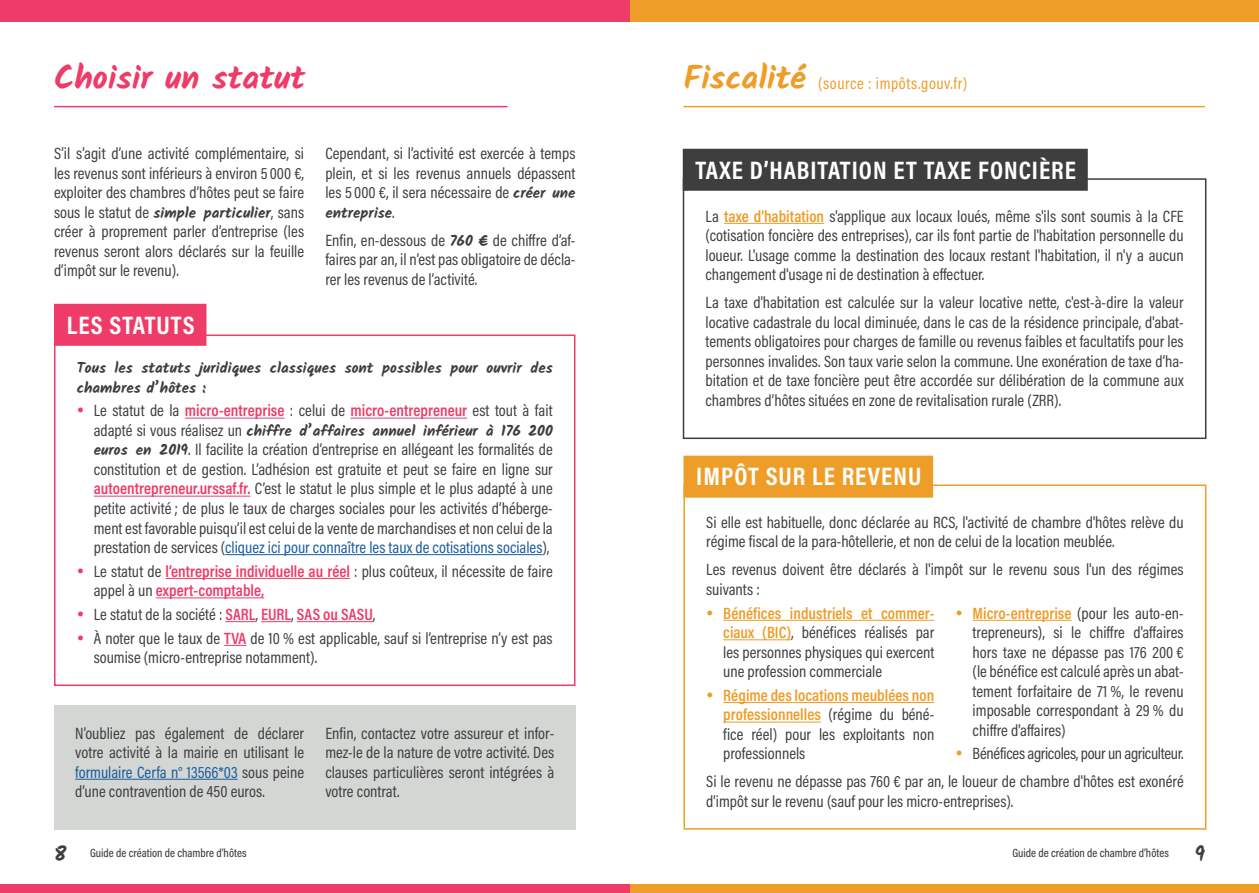
<style>
.page{position:relative;width:1259px;height:893px;background:#fff}
.page>*{position:absolute;margin:0;border:0;box-sizing:border-box;transform-origin:0 0}
.Titre_Rose{font:700 33px "Kalam";color:#ef3b67}
.t1{font:700 25.5px "Acumin Pro Cond";letter-spacing:.04em;color:#fff}
.LABEUR{font:16.5px/19.5px "Acumin Pro Cond";color:#3e3e3f;text-align:justify}
.t2{font:600 16.5px "Acumin Pro Cond";color:#ef3b67}
.LABEUR-2{font:16.5px "Acumin Pro Cond";letter-spacing:-.02em;color:#3e3e3f}
.Titre_Orange{font:16.5px "Acumin Pro Cond";letter-spacing:.035em;color:#ee9d28}
.LABEUR-3{font:700 15px/19.5px "Kalam";color:#3e3e3f}
.t3{font:500 12px "Acumin Pro Cond";color:#3e3e3f}
.s1{font-family:"Kalam";font-weight:700;font-size:15px}
.s2{font-family:"Acumin Pro Cond";font-weight:400;font-size:16.5px}
.s3{font-weight:400;color:#3e3e3f}
.s4{font-weight:600;color:#ef3b67}
.s5{color:#175d9e}
.s6{font-family:"Kalam";font-weight:700;font-size:33px}
.s7{font-weight:600;color:#ee9d28}
.s8{font-family:"Kalam";font-weight:700;font-size:21px}
</style>
<div class="page">
<hr style="left:185px;top:418px;width:99px;height:1px;background:#ef3b67">
<hr style="left:350px;top:418px;width:117px;height:1px;background:#ef3b67">
<hr style="left:94px;top:496px;width:156px;height:1px;background:#ef3b67">
<hr style="left:225px;top:554px;width:317px;height:1px;background:#175d9e">
<hr style="left:166px;top:578px;width:184px;height:1px;background:#ef3b67">
<hr style="left:156px;top:597px;width:108px;height:1px;background:#ef3b67">
<hr style="left:225px;top:621px;width:30px;height:1px;background:#ef3b67">
<hr style="left:261px;top:621px;width:30px;height:1px;background:#ef3b67">
<hr style="left:297px;top:621px;width:76px;height:1px;background:#ef3b67">
<svg style="left:224px;top:645px;width:22px;height:1px"></svg>
<div style="left:54px;top:334px;width:521px;height:352px;border:2px solid #ef3b67"></div>
<div style="left:54px;top:705px;width:521px;height:124px;background:#d4d6d4"></div>
<hr style="left:75px;top:779px;width:163px;height:1px;background:#175d9e">
<hr style="left:54px;top:106px;width:453px;height:1px;background:#ef3b67">
<div style="left:54px;top:304px;width:152px;height:42px;background:#ef3b67"></div>
<hr style="left:683px;top:106px;width:522px;height:1px;background:#ee9d28">
<hr style="left:724px;top:223px;width:100px;height:1px;background:#ee9d28">
<div style="left:683px;top:178px;width:523px;height:261px;border:2px solid #3e3e3f"></div>
<div style="left:683px;top:149px;width:404px;height:42px;background:#3e3e3f"></div>
<hr style="left:723px;top:620px;width:211px;height:1px;background:#ee9d28">
<hr style="left:723px;top:639px;width:68px;height:1px;background:#ee9d28">
<hr style="left:723px;top:702px;width:211px;height:1px;background:#ee9d28">
<hr style="left:723px;top:722px;width:98px;height:1px;background:#ee9d28">
<hr style="left:972px;top:620px;width:99px;height:1px;background:#ee9d28">
<div style="left:683px;top:484px;width:523px;height:346px;border:2px solid #ee9d28"></div>
<div style="left:683px;top:456px;width:250px;height:42px;background:#ee9d28"></div>
<div style="left:629px;top:0;width:630px;height:21px;background:#ee9d28"></div>
<div style="left:0;top:0;width:629px;height:21px;background:#ef3b67"></div>
<div style="left:629px;top:884px;width:630px;height:9px;background:#ee9d28"></div>
<div style="left:0;top:884px;width:629px;height:9px;background:#ef3b67"></div>
<p class="Titre_Rose" style="left:54px;top:58px;width:253px">Choisir un statut</p>
<p class="LABEUR" style="left:54px;top:143px;width:252px">S’il s’agit d’une activité complémentaire, si les revenus sont inférieurs à environ 5 000 €, exploiter des chambres d’hôtes peut se faire sous le statut de <span class="s1">simple particulier</span>, sans créer à proprement parler d’entreprise (les revenus seront alors déclarés sur la feuille d’impôt sur le revenu).</p>
<p class="LABEUR" style="left:325px;top:143px;width:252px">Cependant, si l’activité est exercée à temps plein, et si les revenus annuels dépassent les 5 000 €, il sera nécessaire de <span class="s1">créer une</span></p>
<p class="LABEUR-3" style="left:325px;top:203px;width:71px">entreprise<span class="s2">.</span></p>
<p class="LABEUR" style="left:325px;top:230px;width:252px">Enfin, en-dessous de <span class="s1">760 €</span> de chiffre d’af&shy;faires par an, il n’est pas obligatoire de décla&shy;rer les revenus de l’activité.</p>
<p class="t1" style="left:67px;top:308px;width:129px">LES STATUTS</p>
<p class="LABEUR-3" style="left:77px;top:358px;width:477px">Tous les statuts juridiques classiques sont possibles pour ouvrir des chambres d’hôtes :</p>
<p class="t2" style="left:94px;top:400px;width:460px"><span class="s3">Le statut de la</span> micro-entreprise <span class="s3">: celui de</span> micro-entrepreneur <span class="s3">est tout à fait</span></p>
<p class="LABEUR-3" style="left:94px;top:421px;width:460px"><span class="s2">adapté si vous réalisez un</span> chiffre d’affaires annuel inférieur à 176 200</p>
<p class="LABEUR" style="left:94px;top:440px;width:460px"><span class="s1">euros en 2019</span>. Il facilite la création d’entreprise en allégeant les formalités de constitution et de gestion. L’adhésion est gratuite et peut se faire en ligne sur <span class="s4">autoentrepreneur.urssaf.fr.</span> C’est le statut le plus simple et le plus adapté à une petite activité ; de plus le taux de charges sociales pour les activités d’héberge&shy;ment est favorable puisqu’il est celui de la vente de marchandises et non celui de la prestation de services (<span class="s5">cliquez ici pour connaître les taux de cotisations sociales</span>),</p>
<p class="LABEUR" style="left:94px;top:561px;width:460px">Le statut de <span class="s4">l’entreprise individuelle au réel</span> : plus coûteux, il nécessite de faire appel à un <span class="s4">expert-comptable,</span></p>
<p class="LABEUR" style="left:94px;top:604px;width:283px">Le statut de la société : <span class="s4">SARL</span>, <span class="s4">EURL</span>, <span class="s4">SAS ou SASU</span>,</p>
<p class="LABEUR" style="left:94px;top:628px;width:460px">À noter que le taux de <span class="s4">TVA</span> de 10 % est applicable, sauf si l’entreprise n’y est pas soumise (micro-entreprise notamment).</p>
<p class="LABEUR" style="left:75px;top:723px;width:230px">N’oubliez pas également de déclarer votre activité à la mairie en utilisant le <span class="s5">formulaire Cerfa n° 13566*03</span> sous peine d’une contravention de 450 euros.</p>
<p class="LABEUR" style="left:325px;top:723px;width:230px">Enfin, contactez votre assureur et infor&shy;mez-le de la nature de votre activité. Des clauses particulières seront intégrées à votre contrat.</p>
<p class="Titre_Orange" style="left:683px;top:73px;width:285px"><span class="s6">Fiscalité</span> (source : impôts.gouv.fr)</p>
<p class="t1" style="left:695px;top:153px;width:382px">TAXE D’HABITATION ET TAXE FONCIÈRE</p>
<p class="LABEUR" style="left:705px;top:206px;width:480px">La <span class="s7">taxe d'habitation</span> s'applique aux locaux loués, même s'ils sont soumis à la CFE (cotisation foncière des entreprises), car ils font partie de l'habitation personnelle du loueur. L'usage comme la destination des locaux restant l'habitation, il n'y a aucun changement d'usage ni de destination à effectuer.</p>
<p class="LABEUR" style="left:705px;top:292px;width:480px">La taxe d'habitation est calculée sur la valeur locative nette, c'est-à-dire la valeur locative cadastrale du local diminuée, dans le cas de la résidence principale, d'abat&shy;tements obligatoires pour charges de famille ou revenus faibles et facultatifs pour les personnes invalides. Son taux varie selon la commune. Une exonération de taxe d’ha&shy;bitation et de taxe foncière peut être accordée sur délibération de la commune aux chambres d’hôtes situées en zone de revitalisation rurale (ZRR).</p>
<p class="t1" style="left:696px;top:460px;width:227px">IMPÔT SUR LE REVENU</p>
<p class="LABEUR" style="left:706px;top:512px;width:479px">Si elle est habituelle, donc déclarée au RCS, l'activité de chambre d'hôtes relève du régime fiscal de la para-hôtellerie, et non de celui de la location meublée.</p>
<p class="LABEUR" style="left:706px;top:560px;width:479px">Les revenus doivent être déclarés à l'impôt sur le revenu sous l'un des régimes suivants :</p>
<p class="LABEUR" style="left:723px;top:603px;width:212px"><span class="s7">Bénéfices industriels et commer&shy;ciaux (BIC)</span>, bénéfices réalisés par les personnes physiques qui exercent une profession commerciale</p>
<p class="LABEUR" style="left:723px;top:685px;width:213px"><span class="s7">Régime des locations meublées non professionnelles</span> (régime du béné&shy;fice réel) pour les exploitants non professionnels</p>
<p class="LABEUR" style="left:972px;top:603px;width:213px"><span class="s7">Micro-entreprise</span> (pour les auto-en&shy;trepreneurs), si le chiffre d'affaires hors taxe ne dépasse pas 176 200 € (le bénéfice est calculé après un abat&shy;tement forfaitaire de 71 %, le revenu imposable correspondant à 29 % du chiffre d'affaires)</p>
<p class="LABEUR-2" style="left:972px;top:743px;width:212px">Bénéfices agricoles, pour un agriculteur.</p>
<p class="LABEUR" style="left:706px;top:772px;width:479px">Si le revenu ne dépasse pas 760 € par an, le loueur de chambre d'hôtes est exonéré d'impôt sur le revenu (sauf pour les micro-entreprises).</p>
<p class="t3" style="left:54px;top:845px;width:194px"><span class="s8">8</span> Guide de création de chambre d’hôtes</p>
<p class="t3" style="left:1012px;top:845px;width:194px">Guide de création de chambre d’hôtes <span class="s8">9</span></p>
</div>
